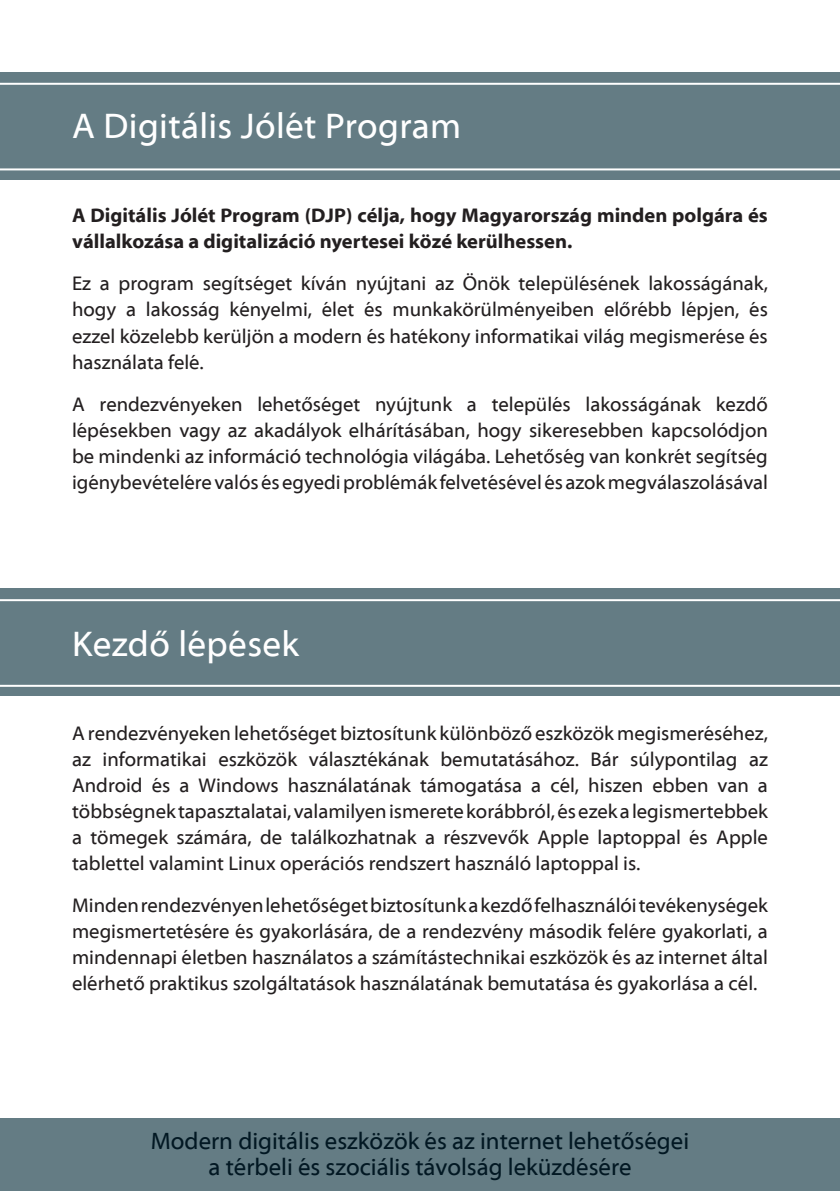
<style>
.page{position:relative;width:840px;height:1191px;background:#fff}
.page>*{position:absolute;margin:0;border:0;box-sizing:border-box;transform-origin:0 0}
.t1{font:36px "Myriad Web Pro";letter-spacing:.01em;color:#fff}
.t2{font:24px "Myriad Web Pro";color:#021823}
.t3{font:20px/26px "Myriad Web Pro";color:#231f20;text-align:justify}
.t4{font:700 20px/26px "Myriad Web Pro";color:#231f20}
</style>
<div class="page">
<div style="left:0;top:588px;width:839px;height:108px;background:#647c84"></div>
<hr style="left:0;top:599px;width:839px;height:2px;background:#fff">
<hr style="left:0;top:685px;width:839px;height:2px;background:#fff">
<div style="left:0;top:1119px;width:839px;height:72px;background:#647c84"></div>
<div style="left:0;top:72px;width:839px;height:108px;background:#647c84"></div>
<hr style="left:0;top:83px;width:839px;height:2px;background:#fff">
<hr style="left:0;top:168px;width:839px;height:2px;background:#fff">
<p class="t1" style="left:72px;top:107px;width:390px">A Digitális Jólét Program</p>
<p class="t4" style="left:72px;top:203px;width:697px">A Digitális Jólét Program (DJP) célja, hogy Magyarország minden polgára és vállalkozása a digitalizáció nyertesei közé kerülhessen.</p>
<p class="t3" style="left:72px;top:271px;width:697px">Ez a program segítséget kíván nyújtani az Önök településének lakosságának, hogy a lakosság kényelmi, élet és munkakörülményeiben előrébb lépjen, és ezzel közelebb kerüljön a modern és hatékony informatikai világ megismerése és használata felé.</p>
<p class="t3" style="left:72px;top:391px;width:697px">A rendezvényeken lehetőséget nyújtunk a település lakosságának kezdő lépésekben vagy az akadályok elhárításában, hogy sikeresebben kapcsolódjon be mindenki az információ technológia világába. Lehetőség van konkrét segítség igénybevételére valós és egyedi problémák felvetésével és azok megválaszolásával</p>
<p class="t1" style="left:72px;top:624px;width:228px">Kezdő lépések</p>
<p class="t3" style="left:72px;top:720px;width:697px">A rendezvényeken lehetőséget biztosítunk különböző eszközök megismeréséhez, az informatikai eszközök választékának bemutatásához. Bár súlypontilag az Android és a Windows használatának támogatása a cél, hiszen ebben van a többségnek tapasztalatai, valamilyen ismerete korábbról, és ezek a legismertebbek a tömegek számára, de találkozhatnak a részvevők Apple laptoppal és Apple tablettel valamint Linux operációs rendszert használó laptoppal is.</p>
<p class="t3" style="left:72px;top:892px;width:697px">Minden rendezvényen lehetőséget biztosítunk a kezdő felhasználói tevékenységek megismertetésére és gyakorlására, de a rendezvény második felére gyakorlati, a mindennapi életben használatos a számítástechnikai eszközök és az internet által elérhető praktikus szolgáltatások használatának bemutatása és gyakorlása a cél.</p>
<p class="t2" style="left:151px;top:1127px;width:539px">Modern digitális eszközök és az internet lehetőségei</p>
<p class="t2" style="left:208px;top:1153px;width:424px">a térbeli és szociális távolság leküzdésére</p>
</div>
